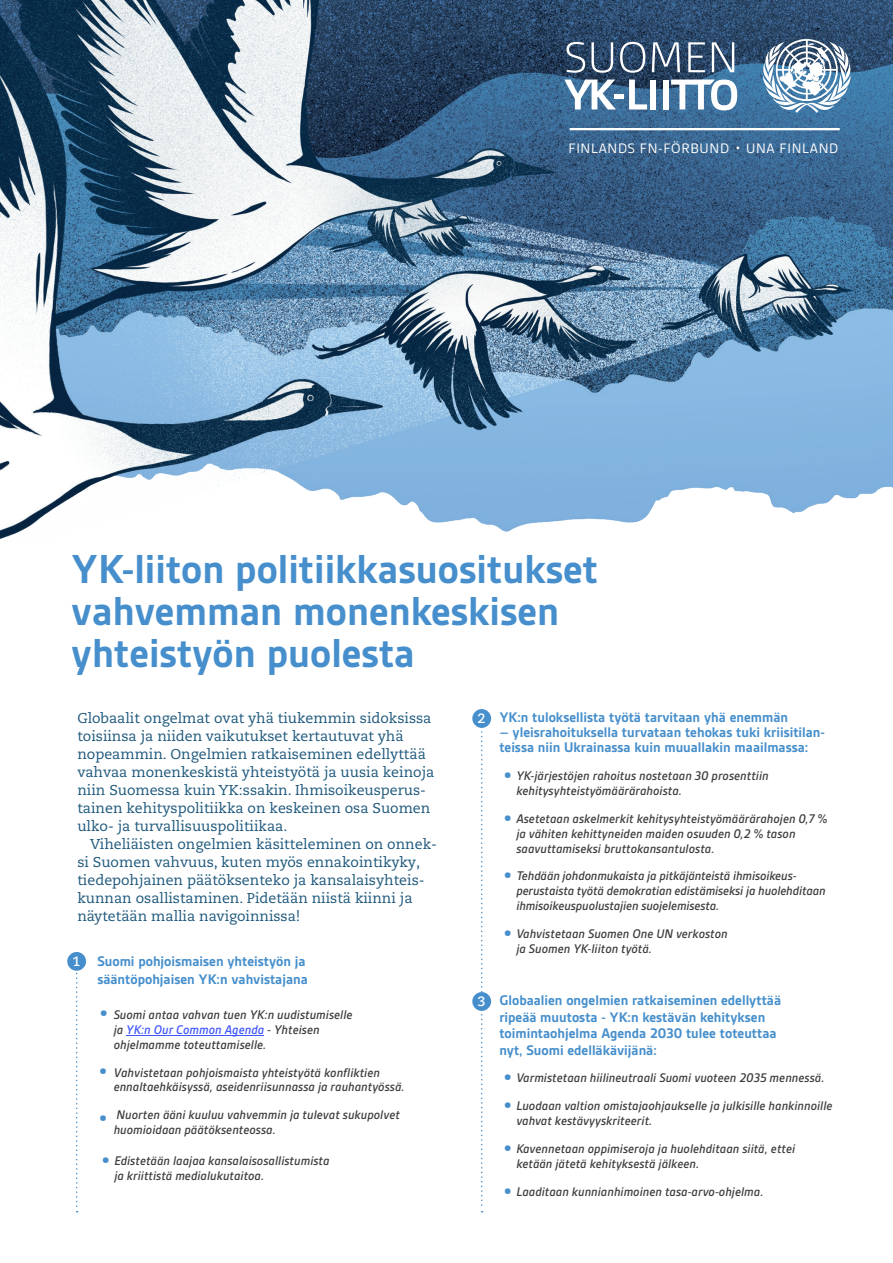
<style>
.page{position:relative;width:893px;height:1263px;background:#fff}
.page>*{position:absolute;margin:0;border:0;box-sizing:border-box;transform-origin:0 0}
.t1{font:700 43.5px/42px "Gesta";color:#468fcc}
.t2{font:700 24px/47.2px "Gesta";color:#468fcc}
.t3{font:700 15px/16.5px "Gesta";color:#468fcc}
.t4{font:14.7px "Gesta";letter-spacing:.05em;color:#fff}
.t5{font:14.25px/18px "Caecilia LT Pro 55 Roman";color:#1c577b}
.t6{font:italic 500 13.5px/15px "Gesta";color:#3e3e3f}
.t7{font:700 13.5px "Caecilia LT Pro 75";color:#fff}
.s1{color:#4055ff}
.s2{font-weight:700;font-style:normal;font-size:24px;color:#468fcc}
</style>
<div class="page">
<svg style="left:481px;top:731px;width:2px;height:481px"></svg>
<svg style="left:76px;top:972px;width:2px;height:240px"></svg>
<div style="left:67px;top:952px;width:19px;height:19px;background:#468fcc;border-radius:50%"></div>
<div style="left:472px;top:709px;width:19px;height:19px;background:#468fcc;border-radius:50%"></div>
<div style="left:472px;top:992px;width:19px;height:19px;background:#468fcc;border-radius:50%"></div>
<hr style="left:127px;top:1035px;width:137px;height:1px;background:#4055ff">
<img style="left:0;top:0;width:893px;height:539px">
<hr style="left:570px;top:128px;width:270px;height:2px;background:#fff">
<svg style="left:564px;top:80px;width:52px;height:29px"></svg>
<hr style="left:614px;top:94px;width:10px;height:4px;background:#fff">
<svg style="left:629px;top:80px;width:18px;height:29px"></svg>
<div style="left:650px;top:80px;width:6px;height:29px;background:#fff"></div>
<div style="left:663px;top:80px;width:6px;height:29px;background:#fff"></div>
<svg style="left:671px;top:80px;width:66px;height:30px"></svg>
<svg style="left:566px;top:42px;width:19px;height:31px"></svg>
<svg style="left:591px;top:42px;width:22px;height:31px"></svg>
<svg style="left:620px;top:42px;width:25px;height:31px"></svg>
<svg style="left:652px;top:42px;width:28px;height:30px"></svg>
<svg style="left:688px;top:42px;width:17px;height:30px"></svg>
<svg style="left:712px;top:42px;width:22px;height:30px"></svg>
<svg style="left:763px;top:39px;width:87px;height:74px"></svg>
<p class="t4" style="left:568px;top:140px;width:271px">FINLANDS FN-FÖRBUND UNA FINLAND</p>
<h1 class="t1" style="left:71px;top:547px;width:528px">YK-liiton politiikkasuositukset vahvemman monenkeskisen yhteistyön puolesta</h1>
<p class="t5" style="left:77px;top:709px;width:358px">Globaalit ongelmat ovat yhä tiukemmin sidoksissa toisiinsa ja niiden vaikutukset kertautuvat yhä nopeammin. Ongelmien ratkaiseminen edellyttää vahvaa monenkeskistä yhteistyötä ja uusia keinoja niin Suomessa kuin YK:ssakin. Ihmisoikeusperus&shy;tainen kehityspolitiikka on keskeinen osa Suomen ulko- ja turvallisuuspolitiikaa.</p>
<p class="t5" style="left:77px;top:835px;width:361px;text-indent:13px">Viheliäisten ongelmien käsitteleminen on onnek&shy;si Suomen vahvuus, kuten myös ennakointikyky, tiedepohjainen päätöksenteko ja kansalaisyhteis&shy;kunnan osallistaminen. Pidetään niistä kiinni ja näytetään mallia navigoinnissa!</p>
<p class="t3" style="left:97px;top:952px;width:212px;line-height:18px">Suomi pohjoismaisen yhteistyön ja sääntöpohjaisen YK:n vahvistajana</p>
<h2 class="t2" style="left:100px;top:990px;width:10px">•</h2>
<p class="t7" style="left:72px;top:952px;width:9px">1</p>
<p class="t6" style="left:114px;top:1007px;width:240px">Suomi antaa vahvan tuen YK:n uudistumiselle ja <span class="s1">YK:n Our Common Agenda</span> - Yhteisen ohjelmamme toteuttamiselle.</p>
<p class="t6" style="left:114px;top:1064px;width:293px">Vahvistetaan pohjoismaista yhteistyötä konfliktien ennaltaehkäisyssä, aseidenriisunnassa ja rauhantyössä.</p>
<p class="t6" style="left:114px;top:1107px;width:288px">Nuorten ääni kuuluu vahvemmin ja tulevat sukupolvet huomioidaan päätöksenteossa.</p>
<p class="t6" style="left:114px;top:1153px;width:217px;text-indent:-13px"><span class="s2">•</span> Edistetään laajaa kansalaisosallistumista ja kriittistä medialukutaitoa.</p>
<h2 class="t2" style="left:99px;top:1047px;width:10px">• •</h2>
<p class="t7" style="left:477px;top:709px;width:9px">2</p>
<p class="t3" style="left:499px;top:709px;width:290px">YK:n tuloksellista työtä tarvitaan yhä enemmän</p>
<p class="t3" style="left:499px;top:725px;width:327px;line-height:15px">– yleisrahoituksella turvataan tehokas tuki kriisitilan&shy;teissa niin Ukrainassa kuin muuallakin maailmassa:</p>
<p class="t6" style="left:516px;top:768px;width:254px">YK-järjestöjen rahoitus nostetaan 30 prosenttiin kehitysyhteistyömäärärahoista.</p>
<p class="t6" style="left:516px;top:811px;width:312px">Asetetaan askelmerkit kehitysyhteistyömäärärahojen 0,7 % ja vähiten kehittyneiden maiden osuuden 0,2 % tason saavuttamiseksi bruttokansantulosta.</p>
<p class="t6" style="left:516px;top:868px;width:311px">Tehdään johdonmukaista ja pitkäjänteistä ihmisoikeus&shy;perustaista työtä demokratian edistämiseksi ja huolehditaan ihmisoikeuspuolustajien suojelemisesta.</p>
<p class="t6" style="left:516px;top:926px;width:213px">Vahvistetaan Suomen One UN verkoston ja Suomen YK-liiton työtä.</p>
<h2 class="t2" style="left:505px;top:755px;width:10px;line-height:42.8px">• •</h2>
<h2 class="t2" style="left:505px;top:853px;width:10px">•</h2>
<h2 class="t2" style="left:505px;top:911px;width:10px">•</h2>
<p class="t7" style="left:477px;top:992px;width:9px">3</p>
<p class="t3" style="left:499px;top:992px;width:283px">Globaalien ongelmien ratkaiseminen edellyttää ripeää muutosta - YK:n kestävän kehityksen toimintaohjelma Agenda 2030 tulee toteuttaa nyt, Suomi edelläkävijänä:</p>
<p class="t6" style="left:504px;top:1070px;width:322px"><span class="s2">•</span> Varmistetaan hiilineutraali Suomi vuoteen 2035 mennessä.</p>
<p class="t6" style="left:516px;top:1098px;width:318px;text-indent:-13px"><span class="s2">•</span> Luodaan valtion omistajaohjaukselle ja julkisille hankinnoille vahvat kestävyyskriteerit.</p>
<p class="t6" style="left:516px;top:1141px;width:280px;text-indent:-13px"><span class="s2">•</span> Kavennetaan oppimiseroja ja huolehditaan siitä, ettei ketään jätetä kehityksestä jälkeen.</p>
<p class="t6" style="left:504px;top:1184px;width:261px"><span class="s2">•</span> Laaditaan kunnianhimoinen tasa-arvo-ohjelma.</p>
<h2 class="t2" style="left:505px;top:1039px;width:10px;line-height:27.8px">• •</h2>
</div>
